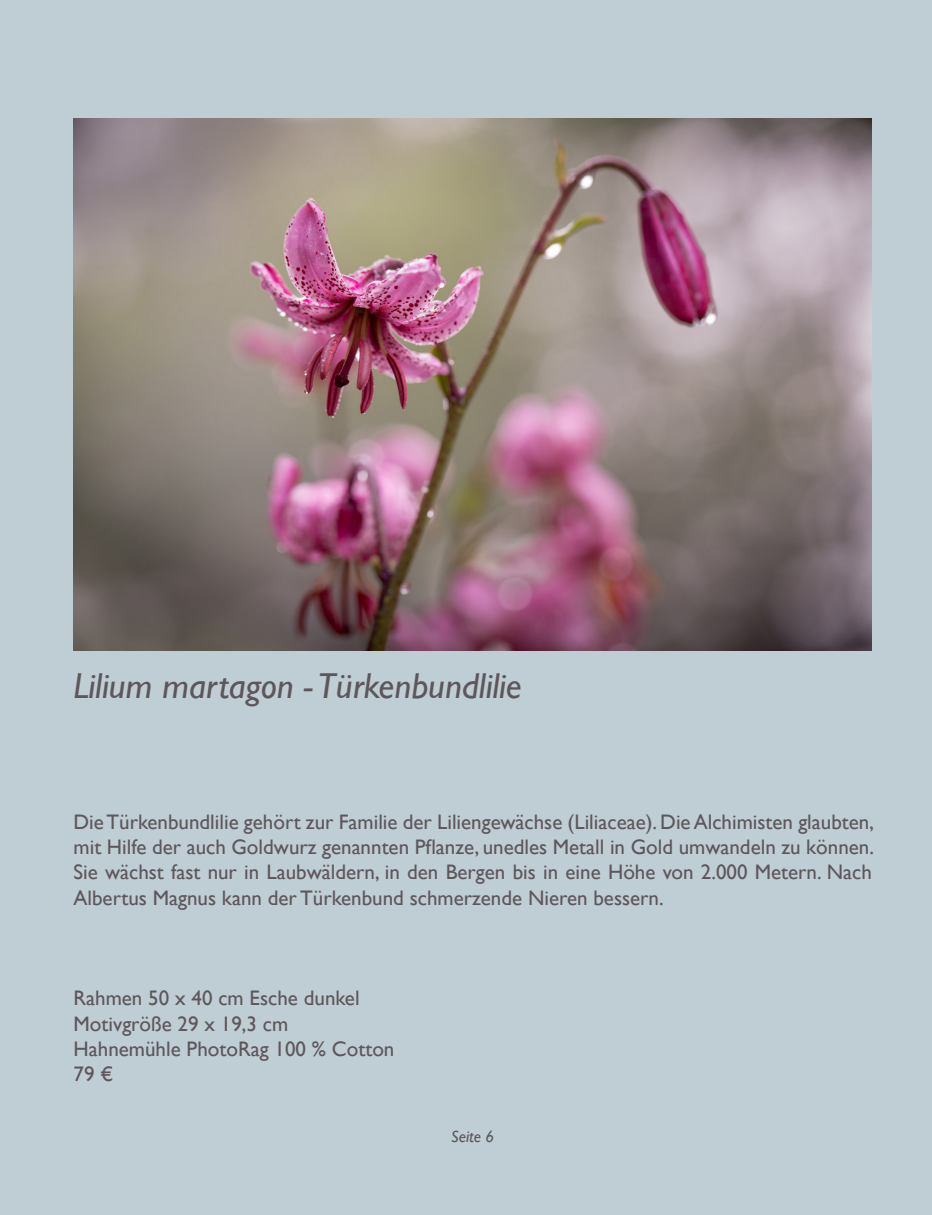
<style>
.page{position:relative;width:932px;height:1215px;background:#bfcdd4}
.page>*{position:absolute;margin:0;border:0;box-sizing:border-box;transform-origin:0 0}
.t1{font:italic 36px "Gill Sans";color:#5d565b}
.t2{font:21px/25.2px "Gill Sans";color:#5d565b;text-align:justify}
.t3{font:italic 16.5px "Gill Sans";color:#5d565b}
</style>
<div class="page">
<img style="left:74px;top:118px;width:797px;height:532px">
<h1 class="t1" style="left:74px;top:666px;width:449px">Lilium martagon - Türkenbundlilie</h1>
<p class="t2" style="left:74px;top:809px;width:802px">Die Türkenbundlilie gehört zur Familie der Liliengewächse (Liliaceae). Die Alchimisten glaubten, mit Hilfe der auch Goldwurz genannten Pflanze, unedles Metall in Gold umwandeln zu können.<br>Sie wächst fast nur in Laubwäldern, in den Bergen bis in eine Höhe von 2.000 Metern. Nach Albertus Magnus kann der Türkenbund schmerzende Nieren bessern.</p>
<p class="t2" style="left:74px;top:986px;width:322px;text-align:left">Rahmen 50 x 40 cm Esche dunkel<br>Motivgröße 29 x 19,3 cm<br>Hahnemühle PhotoRag 100 % Cotton<br>79 €</p>
<p class="t3" style="left:451px;top:1127px;width:44px">Seite 6</p>
</div>
